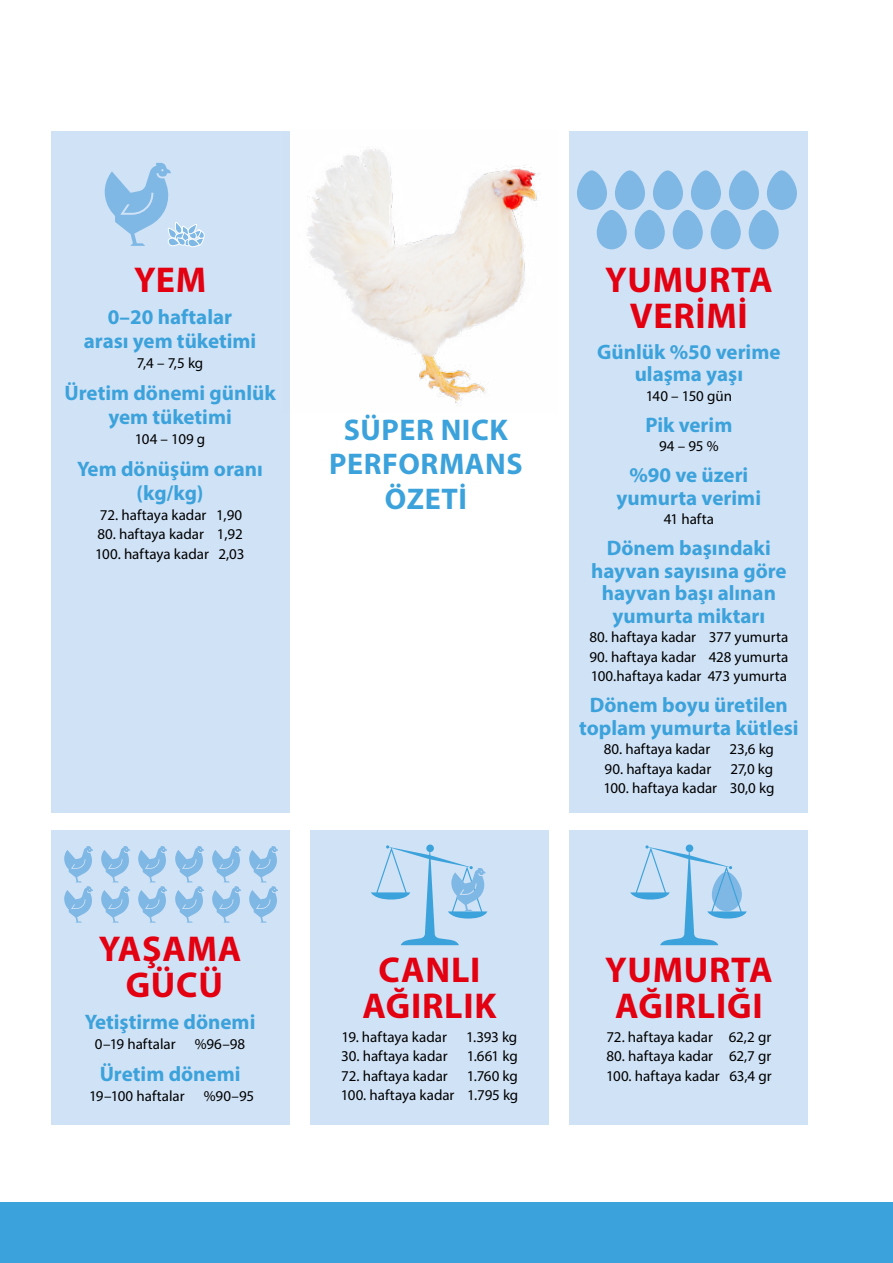
<style>
.page{position:relative;width:893px;height:1263px;background:#fff}
.page>*{position:absolute;margin:0;border:0;box-sizing:border-box;transform-origin:0 0}
.t1{font:700 36px/36px "Myriad Pro";letter-spacing:.02em;color:#e30011;text-align:center}
.t2{font:700 30px/34.5px "Myriad Pro";letter-spacing:.02em;color:#3ca2db;text-align:center}
.t3{font:700 21px/22.5px "Myriad Pro";color:#3ca2db;text-align:center}
.t4{font:15px/19.5px "Myriad Pro";color:#000}
</style>
<div class="page">
<div style="left:0;top:1203px;width:893px;height:60px;background:#3ca2db"></div>
<div style="left:570px;top:131px;width:238px;height:681px;background:#d0e2f6"></div>
<svg style="left:577px;top:170px;width:220px;height:79px"></svg>
<div style="left:51px;top:131px;width:238px;height:682px;background:#d0e2f6"></div>
<div style="left:51px;top:830px;width:238px;height:295px;background:#d0e2f6"></div>
<div style="left:310px;top:830px;width:239px;height:295px;background:#d0e2f6"></div>
<div style="left:570px;top:830px;width:238px;height:295px;background:#d0e2f6"></div>
<svg style="left:630px;top:844px;width:117px;height:101px"></svg>
<svg style="left:371px;top:844px;width:116px;height:101px"></svg>
<img style="left:289px;top:131px;width:250px;height:281px">
<svg style="left:105px;top:163px;width:100px;height:85px"></svg>
<svg style="left:64px;top:846px;width:29px;height:76px"></svg>
<svg style="left:101px;top:846px;width:29px;height:76px"></svg>
<svg style="left:138px;top:846px;width:29px;height:76px"></svg>
<svg style="left:175px;top:846px;width:29px;height:76px"></svg>
<svg style="left:212px;top:846px;width:29px;height:76px"></svg>
<svg style="left:249px;top:846px;width:29px;height:76px"></svg>
<h1 class="t1" style="left:134px;top:261px;width:74px">YEM</h1>
<h3 class="t3" style="left:84px;top:305px;width:174px;line-height:24px">0–20 haftalar arası yem tüketimi</h3>
<p class="t4" style="left:137px;top:353px;width:68px">7,4 – 7,5 kg</p>
<h3 class="t3" style="left:64px;top:381px;width:213px;line-height:24px">Üretim dönemi günlük yem tüketimi</h3>
<p class="t4" style="left:135px;top:429px;width:72px">104 – 109 g</p>
<h3 class="t3" style="left:77px;top:457px;width:187px;line-height:24px">Yem dönüşüm oranı (kg/kg)</h3>
<p class="t4" style="left:100px;top:505px;width:144px">72. haftaya kadar 1,90</p>
<p class="t4" style="left:95px;top:524px;width:151px">80. haftaya kadar 1,92<br>100. haftaya kadar 2,03</p>
<h2 class="t2" style="left:329px;top:411px;width:195px">SÜPER NICK<br>PERFORMANS<br>ÖZETİ</h2>
<h1 class="t1" style="left:99px;top:930px;width:144px">YAŞAMA<br>GÜCÜ</h1>
<h3 class="t3" style="left:85px;top:1010px;width:172px">Yetiştirme dönemi</h3>
<p class="t4" style="left:95px;top:1034px;width:82px">0–19 haftalar</p>
<p class="t4" style="left:195px;top:1034px;width:52px">%96–98</p>
<h3 class="t3" style="left:100px;top:1062px;width:142px">Üretim dönemi</h3>
<p class="t4" style="left:89px;top:1086px;width:97px">19–100 haftalar</p>
<p class="t4" style="left:204px;top:1086px;width:52px">%90–95</p>
<h1 class="t1" style="left:362px;top:951px;width:135px">CANLI<br>AĞIRLIK</h1>
<p class="t4" style="left:342px;top:1027px;width:107px">19. haftaya kadar</p>
<p class="t4" style="left:466px;top:1027px;width:53px">1.393 kg</p>
<p class="t4" style="left:341px;top:1046px;width:108px">30. haftaya kadar</p>
<p class="t4" style="left:467px;top:1046px;width:52px">1.661 kg</p>
<p class="t4" style="left:341px;top:1066px;width:108px">72. haftaya kadar</p>
<p class="t4" style="left:341px;top:1066px;width:179px;text-align:right">1.760 kg<br>100. haftaya kadar 1.795 kg</p>
<h1 class="t1" style="left:605px;top:261px;width:169px">YUMURTA<br>VERİMİ</h1>
<h3 class="t3" style="left:597px;top:340px;width:185px">Günlük %50 verime ulaşma yaşı</h3>
<p class="t4" style="left:646px;top:386px;width:88px">140 – 150 gün</p>
<h3 class="t3" style="left:645px;top:413px;width:89px">Pik verim</h3>
<p class="t4" style="left:659px;top:436px;width:61px">94 – 95 %</p>
<h3 class="t3" style="left:617px;top:463px;width:146px">%90 ve üzeri yumurta verimi</h3>
<p class="t4" style="left:664px;top:509px;width:52px">41 hafta</p>
<h3 class="t3" style="left:591px;top:536px;width:197px">Dönem başındaki hayvan sayısına göre hayvan başı alınan yumurta miktarı</h3>
<p class="t4" style="left:589px;top:627px;width:200px">80. haftaya kadar 377 yumurta</p>
<p class="t4" style="left:589px;top:647px;width:200px">90. haftaya kadar 428 yumurta<br>100.haftaya kadar 473 yumurta</p>
<h3 class="t3" style="left:579px;top:693px;width:221px">Dönem boyu üretilen toplam yumurta kütlesi</h3>
<p class="t4" style="left:604px;top:739px;width:108px">80. haftaya kadar</p>
<p class="t4" style="left:729px;top:739px;width:46px">23,6 kg</p>
<p class="t4" style="left:605px;top:759px;width:108px">90. haftaya kadar</p>
<p class="t4" style="left:603px;top:759px;width:173px;text-align:right">27,0 kg<br>100. haftaya kadar 30,0 kg</p>
<h1 class="t1" style="left:605px;top:951px;width:169px;text-align:left">YUMURTA<br>AĞIRLIĞI</h1>
<p class="t4" style="left:606px;top:1027px;width:167px">72. haftaya kadar 62,2 gr</p>
<p class="t4" style="left:606px;top:1046px;width:167px">80. haftaya kadar 62,7 gr<br>100. haftaya kadar 63,4 gr</p>
</div>
